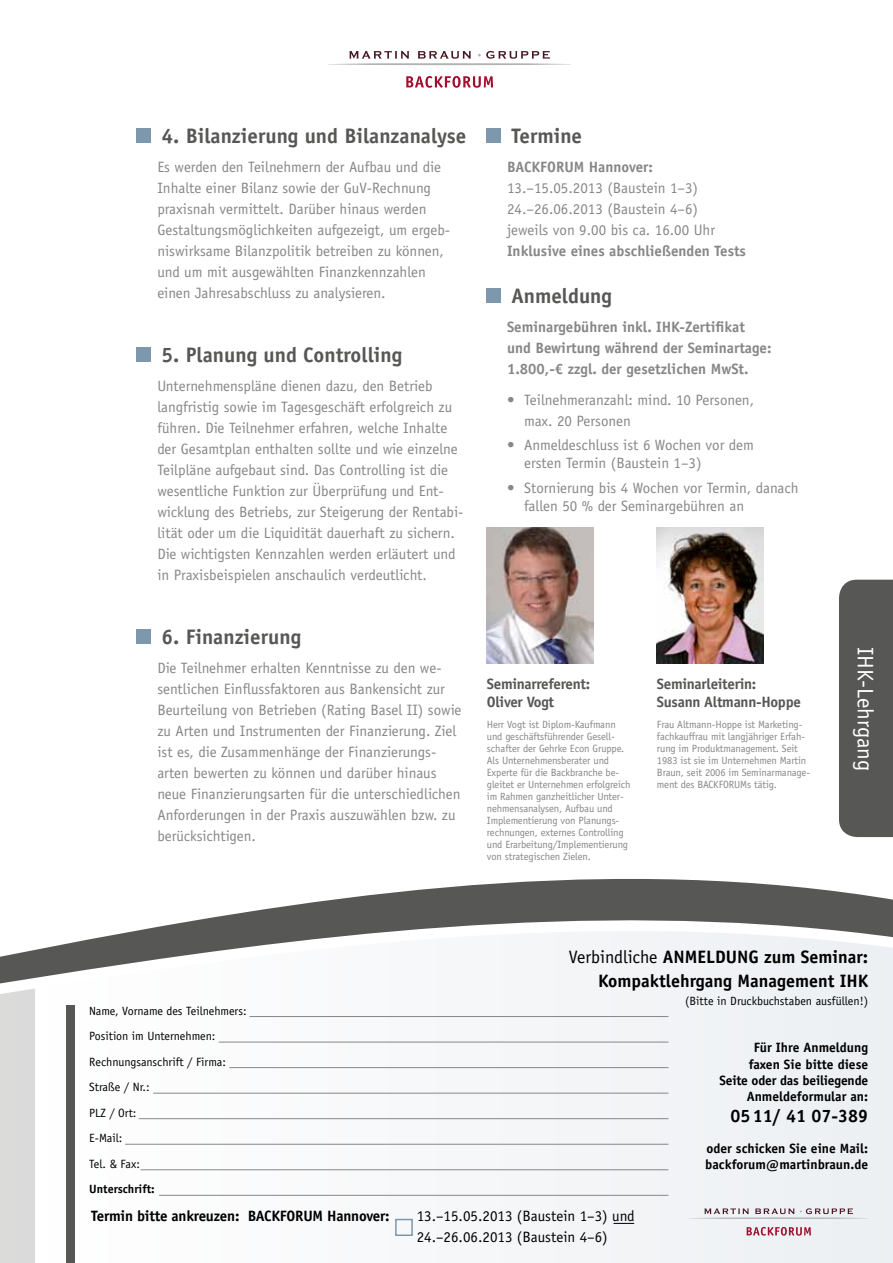
<style>
.page{position:relative;width:893px;height:1263px;background:#fff}
.page>*{position:absolute;margin:0;border:0;box-sizing:border-box;transform-origin:0 0}
.t1{font:22.5px "Officina Sans Std";color:#fff}
.t2{font:700 21px "Officina Sans Std";color:#575756}
.t3{font:700 18px/24px "Officina Sans Std";color:#000;text-align:right}
.t4{font:15px/21px "Officina Sans Std";color:#878787}
.t5{font:700 15px/21px "Officina Sans Std";color:#878787}
.t6{font:700 15px/18px "Officina Sans Std";letter-spacing:-.02em;color:#575756}
.t7{font:15px/21px "Officina Sans Std";color:#000}
.t8{font:700 15px "Officina Sans Std";letter-spacing:-.015em;color:#000}
.t9{font:700 13.5px/16.2px "Officina Sans Std";color:#000;text-align:right}
.t10{font:12px/25.5px "Officina Sans Std";color:#000}
.t11{font:700 12px "Officina Sans Std";color:#000}
.t12{font:10.5px/12px "Officina Sans Std";letter-spacing:-.01em;color:#878787}
.s1{font-weight:400}
</style>
<div class="page">
<svg style="left:406px;top:76px;width:87px;height:12px"></svg>
<hr style="left:328px;top:63px;width:243px;height:2px;background:#b3b2b2;border-radius:50%">
<svg style="left:349px;top:51px;width:60px;height:8px"></svg>
<svg style="left:418px;top:51px;width:53px;height:8px"></svg>
<svg style="left:478px;top:51px;width:72px;height:8px"></svg>
<div style="left:125px;top:1066px;width:768px;height:197px;background:#f5f6f8"></div>
<svg style="left:747px;top:1227px;width:64px;height:8px"></svg>
<hr style="left:689px;top:1217px;width:180px;height:2px;background:#b3b2b2;border-radius:50%">
<svg style="left:704px;top:1208px;width:45px;height:6px"></svg>
<svg style="left:755px;top:1208px;width:98px;height:6px"></svg>
<hr style="left:229px;top:1067px;width:439px;height:1px;background:#878787">
<hr style="left:153px;top:1093px;width:515px;height:1px;background:#878787">
<hr style="left:139px;top:1118px;width:529px;height:1px;background:#878787">
<hr style="left:125px;top:1144px;width:543px;height:1px;background:#878787">
<hr style="left:159px;top:1195px;width:509px;height:1px;background:#878787">
<hr style="left:140px;top:1169px;width:528px;height:1px;background:#878787">
<div style="left:0;top:1066px;width:35px;height:197px;background:#dadada"></div>
<div style="left:136px;top:128px;width:15px;height:15px;background:#7d98ad"></div>
<div style="left:136px;top:347px;width:15px;height:15px;background:#7d98ad"></div>
<div style="left:486px;top:128px;width:14px;height:15px;background:#7d98ad"></div>
<div style="left:486px;top:288px;width:14px;height:15px;background:#7d98ad"></div>
<img style="left:487px;top:527px;width:106px;height:93px">
<div style="left:839px;top:580px;width:54px;height:40px;background:#575756"></div>
<img style="left:657px;top:527px;width:106px;height:93px">
<div style="left:66px;top:1006px;width:9px;height:257px;background:#575756"></div>
<svg style="left:0;top:1056px;width:893px;height:10px;fill:#f5f7f8"></svg>
<svg style="left:0;top:620px;width:893px;height:436px"></svg>
<div style="left:395px;top:1219px;width:18px;height:17px;border:2px solid #7d98ad"></div>
<svg style="left:613px;top:1223px;width:21px;height:1px"></svg>
<h2 class="t2" style="left:162px;top:123px;width:306px">4. Bilanzierung und Bilanzanalyse</h2>
<p class="t4" style="left:157px;top:157px;width:294px">Es werden den Teilnehmern der Aufbau und die Inhalte einer Bilanz sowie der GuV-Rechnung praxisnah vermittelt. Darüber hinaus werden Gestaltungsmöglichkeiten aufgezeigt, um ergeb&shy;niswirksame Bilanzpolitik betreiben zu können, und um mit ausgewählten Finanzkennzahlen einen Jahresabschluss zu analysieren.</p>
<h2 class="t2" style="left:162px;top:342px;width:242px">5. Planung und Controlling</h2>
<p class="t4" style="left:157px;top:376px;width:308px">Unternehmenspläne dienen dazu, den Betrieb langfristig sowie im Tagesgeschäft erfolgreich zu führen. Die Teilnehmer erfahren, welche Inhalte der Gesamtplan enthalten sollte und wie einzelne Teilpläne aufgebaut sind. Das Controlling ist die wesentliche Funktion zur Überprüfung und Ent&shy;wicklung des Betriebs, zur Steigerung der Rentabi&shy;lität oder um die Liquidität dauerhaft zu sichern.<br>Die wichtigsten Kennzahlen werden erläutert und in Praxisbeispielen anschaulich verdeutlicht.</p>
<h2 class="t2" style="left:162px;top:624px;width:141px">6. Finanzierung</h2>
<p class="t4" style="left:157px;top:658px;width:306px">Die Teilnehmer erhalten Kenntnisse zu den we&shy;sentlichen Einflussfaktoren aus Bankensicht zur Beurteilung von Betrieben (Rating Basel II) sowie zu Arten und Instrumenten der Finanzierung. Ziel ist es, die Zusammenhänge der Finanzierungs&shy;arten bewerten zu können und darüber hinaus neue Finanzierungsarten für die unterschiedlichen Anforderungen in der Praxis auszuwählen bzw. zu berücksichtigen.</p>
<h2 class="t2" style="left:511px;top:123px;width:72px">Termine</h2>
<p class="t5" style="left:507px;top:156px;width:147px">BACKFORUM Hannover:</p>
<p class="t4" style="left:507px;top:178px;width:210px">13.–15.05.2013 (Baustein 1–3)<br>24.–26.06.2013 (Baustein 4–6) jeweils von 9.00 bis ca. 16.00 U hr</p>
<p class="t5" style="left:507px;top:240px;width:240px">Inklusive eines abschließenden Tests</p>
<h2 class="t2" style="left:511px;top:283px;width:102px">Anmeldung</h2>
<p class="t5" style="left:507px;top:317px;width:266px">Seminargebühren inkl. IHK-Zertifikat und Bewirtung während der Seminartage:<br>1.800,-€ zzgl. der gesetzlichen MwSt.</p>
<p class="t4" style="left:524px;top:389px;width:232px;text-indent:-17px">• Teilnehmeranzahl: mind. 10 Personen, max. 20 Personen</p>
<p class="t4" style="left:524px;top:436px;width:231px;line-height:18px;text-indent:-17px">• Anmeldeschluss ist 6 Wochen vor dem ersten Termin (Baustein 1–3)</p>
<p class="t4" style="left:524px;top:479px;width:276px;line-height:18px;text-indent:-17px">• Stornierung bis 4 Wochen vor Termin, danach fallen 50 % der Seminargebühren an</p>
<p class="t6" style="left:487px;top:675px;width:105px">Seminarreferent:<br>Oliver Vogt</p>
<p class="t12" style="left:487px;top:718px;width:145px">Herr Vogt ist Diplom-Kaufmann und geschäftsführender Gesell&shy;schafter der Gehrke Econ Gruppe.<br>Als Unternehmensberater und<br>Experte für die Backbranche be&shy;gleitet er Unternehmen erfolgreich im Rahmen ganzheitlicher Unter&shy;nehmensanalysen, Aufbau und<br>Implementierung von Planungs&shy;rechnungen, externes Controlling und Erarbeitung/Implementierung von strategischen Zielen.</p>
<p class="t6" style="left:657px;top:675px;width:145px">Seminarleiterin:<br>Susann Altmann-Hoppe</p>
<p class="t12" style="left:657px;top:718px;width:155px">Frau Altmann-Hoppe ist Marketing&shy;fachkauffrau mit langjähriger Erfah&shy;rung im Produktmanagement. Seit 1983 ist sie im Unternehmen Martin Braun, seit 2006 im Seminarmanage&shy;ment des BACKFORU Ms tätig.</p>
<h1 class="t1" style="left:879px;top:647px;width:126px;rotate:90deg">IHK-Lehrgang</h1>
<p class="t10" style="left:89px;top:998px;width:159px">Name, Vorname des Teilnehmers:<br>Position im Unternehmen:<br>Rechnungsanschrift / Firma:<br>Straße / N r.:<br>PLZ / Ort:<br>E-Mail:<br>Tel. &amp; Fax:</p>
<p class="t11" style="left:89px;top:1181px;width:67px">Unterschrift:</p>
<p class="t3" style="left:569px;top:945px;width:301px"><span class="s1">Verbindliche</span> ANMELDUNG zum Seminar:<br>Kompaktlehrgang Management IHK</p>
<p class="t10" style="left:685px;top:989px;width:184px">(Bitte in Druckbuchstaben ausfüllen!)</p>
<p class="t9" style="left:719px;top:1039px;width:150px">Für Ihre Anmeldung faxen Sie bitte diese<br>Seite oder das beiliegende<br>Anmeldeformular an:</p>
<p class="t3" style="left:731px;top:1103px;width:139px">0511/ 41 07-389</p>
<p class="t9" style="left:705px;top:1140px;width:165px;text-align:left">oder schicken Sie eine Mail: backforum@martinbraun.de</p>
<p class="t8" style="left:91px;top:1206px;width:300px">Termin bitte ankreuzen: BACKFORUM Hannover:</p>
<p class="t7" style="left:417px;top:1205px;width:220px">13.–15.05.2013 (Baustein 1–3) und<br>24.–26.06.2013 (Baustein 4–6)</p>
</div>
